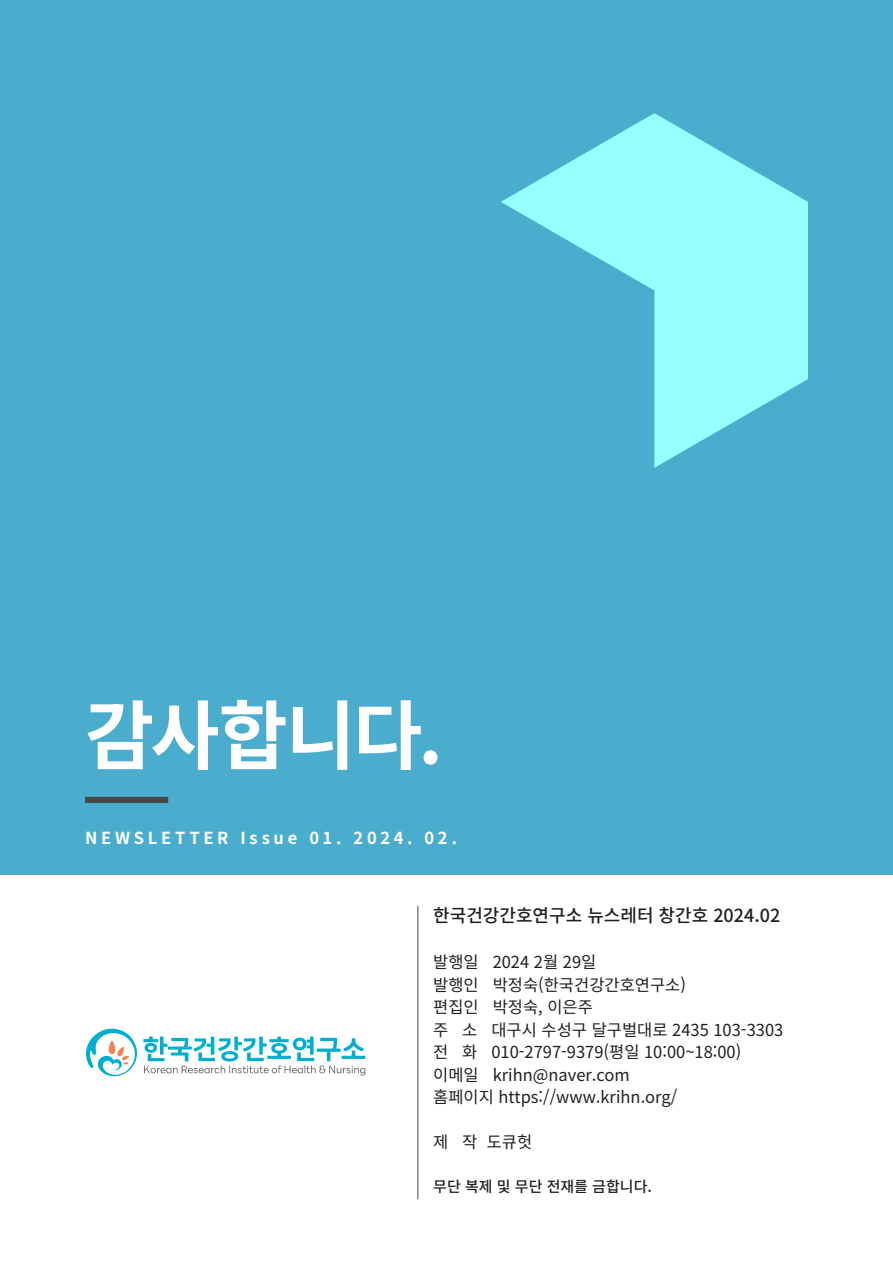
<style>
.page{position:relative;width:893px;height:1263px;background:#fff}
.page>*{position:absolute;margin:0;border:0;box-sizing:border-box;transform-origin:0 0}
.Open_Sans{font:100 75px "Noto Sans KR";letter-spacing:-.02em;color:#fff}
.t1{font:500 18px "Noto Sans KR";color:#231f20}
.t2{font:16.5px "Noto Sans KR";color:#231f20}
.t3{font:100 16.5px "Noto Sans KR";letter-spacing:.225em;color:#fff}
.t4{font:500 15px "Noto Sans KR";color:#231f20}
</style>
<div class="page">
<div style="left:0;top:0;width:893px;height:874px;background:#4badcd"></div>
<svg style="left:501px;top:113px;width:307px;height:355px"></svg>
<div style="left:85px;top:797px;width:83px;height:6px;background:#464748"></div>
<hr style="left:418px;top:906px;width:1px;height:293px;background:#464748">
<svg style="left:86px;top:1028px;width:279px;height:49px"></svg>
<p class="Open_Sans" style="left:85px;top:693px;width:359px">감사합니다.</p>
<p class="t3" style="left:85px;top:828px;width:374px">NEWSLETTER Issue 01. 2024. 02.</p>
<p class="t1" style="left:433px;top:905px;width:349px">한국건강간호연구소 뉴스레터 창간호 2024.02</p>
<p class="t2" style="left:433px;top:953px;width:165px">발행일 2024 2월 29일</p>
<p class="t2" style="left:433px;top:975px;width:254px">발행인 박정숙(한국건강간호연구소)</p>
<p class="t2" style="left:433px;top:998px;width:161px">편집인 박정숙, 이은주</p>
<p class="t2" style="left:433px;top:1020px;width:352px">주 소 대구시 수성구 달구벌대로 2435 103-3303</p>
<p class="t2" style="left:433px;top:1043px;width:310px">전 화 010-2797-9379(평일 10:00~18:00)</p>
<p class="t2" style="left:433px;top:1065px;width:198px">이메일 krihn@naver.com</p>
<p class="t2" style="left:433px;top:1088px;width:245px">홈페이지 https://www.krihn.org/</p>
<p class="t2" style="left:433px;top:1133px;width:100px">제 작 도큐헛</p>
<p class="t4" style="left:433px;top:1178px;width:220px">무단 복제 및 무단 전재를 금합니다.</p>
</div>
